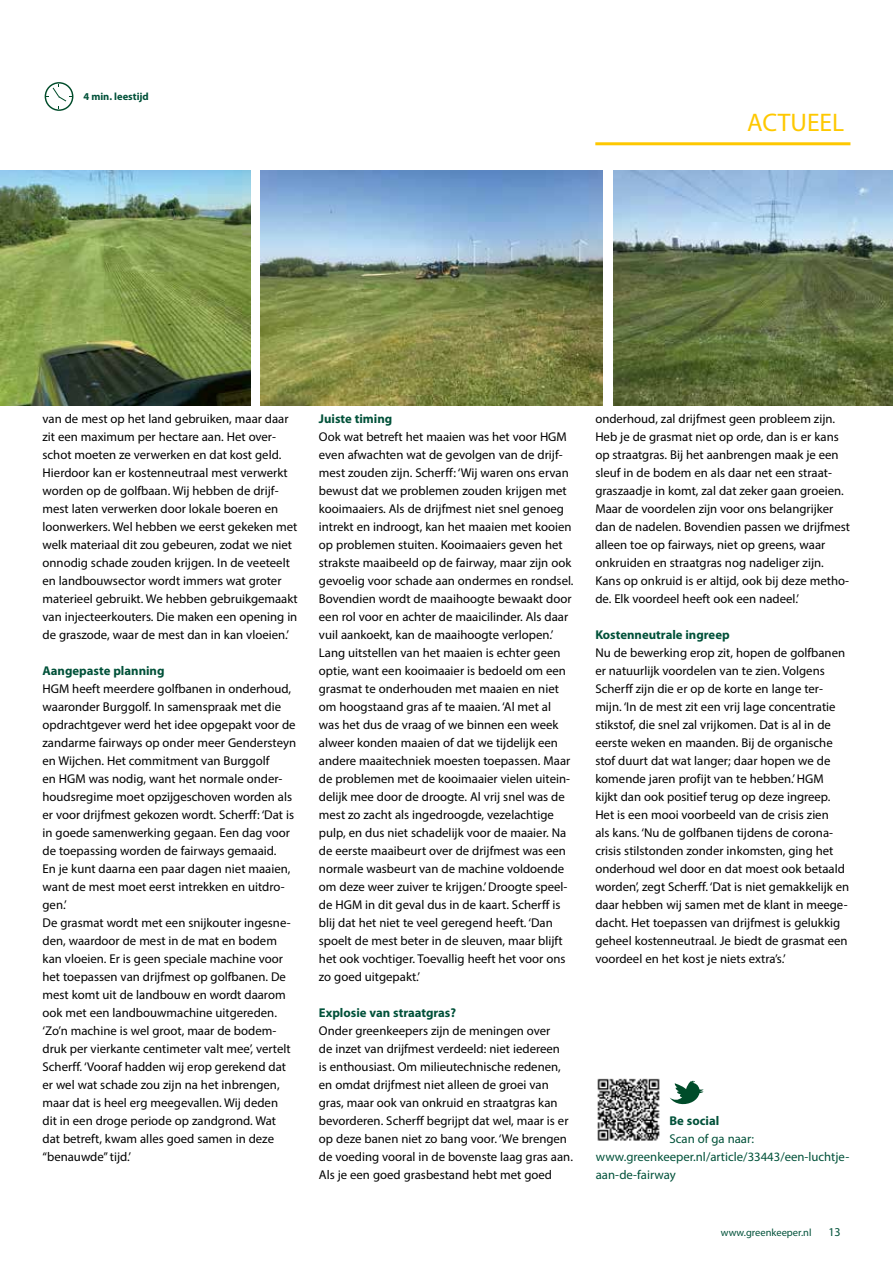
<style>
.page{position:relative;width:893px;height:1263px;background:#fff}
.page>*{position:absolute;margin:0;border:0;box-sizing:border-box;transform-origin:0 0}
.t1{font:25.5px "Myriad Pro";color:#fec800}
.t2{font:12.75px/18px "Myriad Pro";color:#000}
.t3{font:700 12.75px "Myriad Pro";color:#005139}
.t4{font:12.75px/18px "Myriad Pro";color:#005139}
.t5{font:12px "Myriad Pro";color:#005139}
.t6{font:10.5px "Myriad Pro";color:#005139}
.t7{font:700 10.5px "Myriad Pro";color:#005139}
</style>
<div class="page">
<hr style="left:595px;top:142px;width:255px;height:3px;background:#fec800">
<svg style="left:45px;top:82px;width:28px;height:29px"></svg>
<img style="left:0;top:170px;width:251px;height:235px">
<img style="left:260px;top:170px;width:343px;height:235px">
<img style="left:614px;top:170px;width:279px;height:235px">
<img style="left:597px;top:1078px;width:63px;height:63px">
<svg style="left:670px;top:1081px;width:33px;height:23px"></svg>
<p class="t7" style="left:83px;top:90px;width:67px">4 min. leestijd</p>
<h1 class="t1" style="left:747px;top:107px;width:99px">ACTUEEL</h1>
<p class="t2" style="left:43px;top:410px;width:257px">van de mest op het land gebruiken, maar daar zit een maximum per hectare aan. Het over&shy;schot moeten ze verwerken en dat kost geld.<br>Hierdoor kan er kostenneutraal mest verwerkt worden op de golfbaan. Wij hebben de drijf&shy;mest laten verwerken door lokale boeren en loonwerkers. Wel hebben we eerst gekeken met welk materiaal dit zou gebeuren, zodat we niet onnodig schade zouden krijgen. In de veeteelt en landbouwsector wordt immers wat groter materieel gebruikt. We hebben gebruikgemaakt van injecteerkouters. Die maken een opening in de graszode, waar de mest dan in kan vloeien.’</p>
<p class="t3" style="left:43px;top:662px;width:124px">Aangepaste planning</p>
<p class="t2" style="left:43px;top:680px;width:255px">HGM heeft meerdere golfbanen in onderhoud, waaronder Burggolf. In samenspraak met die opdrachtgever werd het idee opgepakt voor de zandarme fairways op onder meer Gendersteyn en Wijchen. Het commitment van Burggolf<br>en HGM was nodig, want het normale onder&shy;houdsregime moet opzijgeschoven worden als er voor drijfmest gekozen wordt. Scherff: ‘Dat is in goede samenwerking gegaan. Een dag voor de toepassing worden de fairways gemaaid.<br>En je kunt daarna een paar dagen niet maaien, want de mest moet eerst intrekken en uitdro&shy;gen.’<br>De grasmat wordt met een snijkouter ingesne&shy;den, waardoor de mest in de mat en bodem kan vloeien. Er is geen speciale machine voor het toepassen van drijfmest op golfbanen. De mest komt uit de landbouw en wordt daarom ook met een landbouwmachine uitgereden. ‘Zo’n machine is wel groot, maar de bodem&shy;druk per vierkante centimeter valt mee’, vertelt Scherff. ‘Vooraf hadden wij erop gerekend dat er wel wat schade zou zijn na het inbrengen, maar dat is heel erg meegevallen. Wij deden<br>dit in een droge periode op zandgrond. Wat dat betreft, kwam alles goed samen in deze “benauwde” tijd.’</p>
<p class="t3" style="left:319px;top:411px;width:75px">Juiste timing</p>
<p class="t2" style="left:319px;top:428px;width:256px">Ook wat betreft het maaien was het voor HGM even afwachten wat de gevolgen van de drijf&shy;mest zouden zijn. Scherff: ‘Wij waren ons ervan bewust dat we problemen zouden krijgen met kooimaaiers. Als de drijfmest niet snel genoeg intrekt en indroogt, kan het maaien met kooien op problemen stuiten. Kooimaaiers geven het strakste maaibeeld op de fairway, maar zijn ook gevoelig voor schade aan ondermes en rondsel.<br>Bovendien wordt de maaihoogte bewaakt door een rol voor en achter de maaicilinder. Als daar vuil aankoekt, kan de maaihoogte verlopen.’ Lang uitstellen van het maaien is echter geen optie, want een kooimaaier is bedoeld om een grasmat te onderhouden met maaien en niet om hoogstaand gras af te maaien. ‘Al met al was het dus de vraag of we binnen een week alweer konden maaien of dat we tijdelijk een andere maaitechniek moesten toepassen. Maar de problemen met de kooimaaier vielen uitein&shy;delijk mee door de droogte. Al vrij snel was de mest zo zacht als ingedroogde, vezelachtige pulp, en dus niet schadelijk voor de maaier. Na de eerste maaibeurt over de drijfmest was een normale wasbeurt van de machine voldoende om deze weer zuiver te krijgen.’ Droogte speel&shy;de HGM in dit geval dus in de kaart. Scherff is blij dat het niet te veel geregend heeft. ‘Dan spoelt de mest beter in de sleuven, maar blijft het ook vochtiger. Toevallig heeft het voor ons zo goed uitgepakt.’</p>
<p class="t3" style="left:319px;top:1005px;width:139px">Explosie van straatgras?</p>
<p class="t2" style="left:319px;top:1022px;width:256px">Onder greenkeepers zijn de meningen over<br>de inzet van drijfmest verdeeld: niet iedereen<br>is enthousiast. Om milieutechnische redenen, en omdat drijfmest niet alleen de groei van gras, maar ook van onkruid en straatgras kan bevorderen. Scherff begrijpt dat wel, maar is er op deze banen niet zo bang voor. ‘We brengen de voeding vooral in de bovenste laag gras aan.<br>Als je een goed grasbestand hebt met goed</p>
<p class="t2" style="left:595px;top:410px;width:256px">onderhoud, zal drijfmest geen probleem zijn.<br>Heb je de grasmat niet op orde, dan is er kans op straatgras. Bij het aanbrengen maak je een sleuf in de bodem en als daar net een straat&shy;graszaadje in komt, zal dat zeker gaan groeien.<br>Maar de voordelen zijn voor ons belangrijker dan de nadelen. Bovendien passen we drijfmest alleen toe op fairways, niet op greens, waar onkruiden en straatgras nog nadeliger zijn.<br>Kans op onkruid is er altijd, ook bij deze metho&shy;de. Elk voordeel heeft ook een nadeel.’</p>
<p class="t3" style="left:595px;top:627px;width:136px">Kostenneutrale ingreep</p>
<p class="t2" style="left:595px;top:644px;width:255px">Nu de bewerking erop zit, hopen de golfbanen er natuurlijk voordelen van te zien. Volgens Scherff zijn die er op de korte en lange ter&shy;mijn. ‘In de mest zit een vrij lage concentratie stikstof, die snel zal vrijkomen. Dat is al in de eerste weken en maanden. Bij de organische stof duurt dat wat langer; daar hopen we de komende jaren profijt van te hebben.’ HGM kijkt dan ook positief terug op deze ingreep.<br>Het is een mooi voorbeeld van de crisis zien<br>als kans. ‘Nu de golfbanen tijdens de corona&shy;crisis stilstonden zonder inkomsten, ging het onderhoud wel door en dat moest ook betaald worden’, zegt Scherff. ‘Dat is niet gemakkelijk en daar hebben wij samen met de klant in meege&shy;dacht. Het toepassen van drijfmest is gelukkig geheel kostenneutraal. Je biedt de grasmat een voordeel en het kost je niets extra’s.’</p>
<p class="t3" style="left:669px;top:1112px;width:51px">Be social</p>
<p class="t4" style="left:596px;top:1130px;width:255px;text-indent:74px">Scan of ga naar: www.greenkeeper.nl/article/33443/een-luchtje&shy;aan-de-fairway</p>
<p class="t6" style="left:721px;top:1226px;width:92px">www.greenkeeper.nl</p>
<p class="t5" style="left:828px;top:1224px;width:14px">13</p>
</div>
